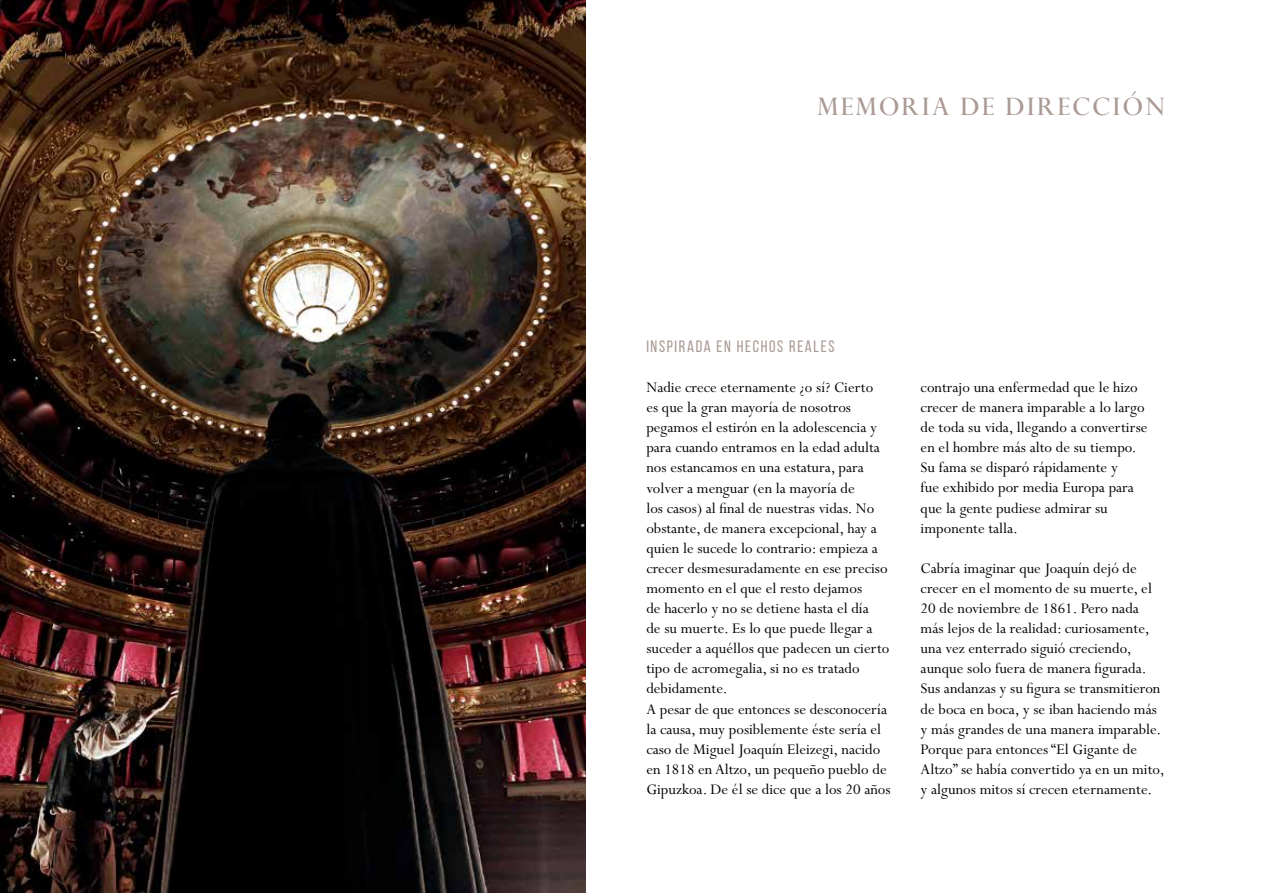
<style>
.page{position:relative;width:1263px;height:893px;background:#fff}
.page>*{position:absolute;margin:0;border:0;box-sizing:border-box;transform-origin:0 0}
.t1{font:24px "Perpetua Titling MT Std";letter-spacing:.1em;color:#aa9a93}
.t2{font:16.5px/20.1px "Perpetua Std";color:#000}
.t3{font:16.5px "Bebas Neue";letter-spacing:.1em;color:#aa9a93}
</style>
<div class="page">
<img style="left:0;top:0;width:586px;height:893px">
<h1 class="t1" style="left:817px;top:91px;width:349px">MEMORIA DE DIRECCIÓN</h1>
<p class="t3" style="left:646px;top:337px;width:190px">INSPIRADA EN HECHOS REALES</p>
<p class="t2" style="left:646px;top:378px;width:246px">Nadie crece eternamente ¿o sí? Cierto<br>es que la gran mayoría de nosotros pegamos el estirón en la adolescencia y para cuando entramos en la edad adulta nos estancamos en una estatura, para volver a menguar (en la mayoría de<br>los casos) al final de nuestras vidas. No obstante, de manera excepcional, hay a quien le sucede lo contrario: empieza a crecer desmesuradamente en ese preciso momento en el que el resto dejamos<br>de hacerlo y no se detiene hasta el día<br>de su muerte. Es lo que puede llegar a suceder a aquéllos que padecen un cierto tipo de acromegalia, si no es tratado debidamente.<br>A pesar de que entonces se desconocería la causa, muy posiblemente éste sería el caso de Miguel Joaquín Eleizegi, nacido en 1818 en Altzo, un pequeño pueblo de Gipuzkoa. De él se dice que a los 20 años</p>
<p class="t2" style="left:921px;top:378px;width:228px">contrajo una enfermedad que le hizo crecer de manera imparable a lo largo de toda su vida, llegando a convertirse en el hombre más alto de su tiempo.<br>Su fama se disparó rápidamente y<br>fue exhibido por media Europa para que la gente pudiese admirar su imponente talla.</p>
<p class="t2" style="left:921px;top:559px;width:245px">Cabría imaginar que Joaquín dejó de crecer en el momento de su muerte, el 20 de noviembre de 1861. Pero nada más lejos de la realidad: curiosamente, una vez enterrado siguió creciendo, aunque solo fuera de manera figurada.<br>Sus andanzas y su figura se transmitieron de boca en boca, y se iban haciendo más y más grandes de una manera imparable.<br>Porque para entonces “El Gigante de Altzo” se había convertido ya en un mito, y algunos mitos sí crecen eternamente.</p>
</div>
